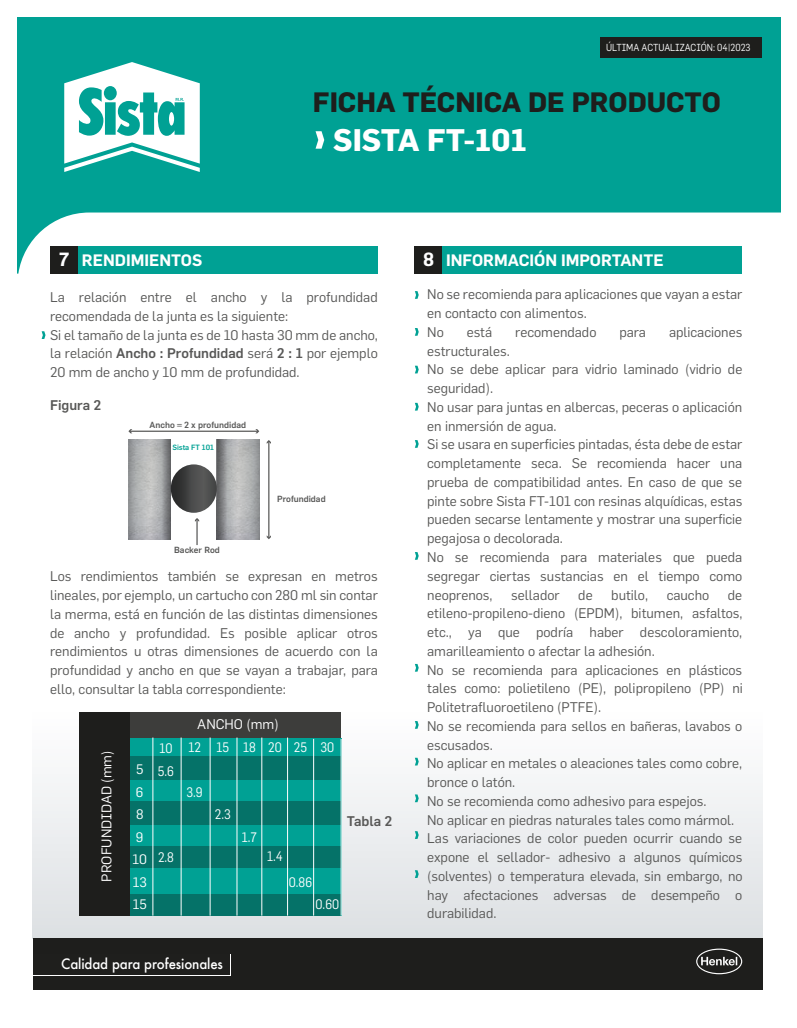
<style>
.page{position:relative;width:797px;height:1028px;background:#fff}
.page>*{position:absolute;margin:0;border:0;box-sizing:border-box;transform-origin:0 0}
.t1{font:700 30.62px "Flama";color:#fff}
.t2{font:700 27.5px "Flama";color:#1e1e1c}
.t3{font:600 16.25px "Flama";color:#fff}
.t4{font:500 14px "Futura";letter-spacing:-.01em;color:#fff;scale:.95 1}
.t5{font:13.75px/18.8px "Flama";color:#585857}
.t6{font:13.75px "Flama";color:#fff}
.t7{font:500 13.75px "Flama";color:#585857}
.t8{font:13.5px/22.5px "Flama";color:#fff;scale:.9 1}
.t9{font:13.5px/22.5px "Flama";color:#fff}
.t10{font:10px "Flama";color:#fff;scale:.9 1}
.t11{font:500 8.75px "Flama";color:#595958}
.t12{font:500 7.5px "Flama";color:#00a194}
.s1{font-size:18.75px}
.s2{font-weight:500}
</style>
<div class="page">
<div style="left:33px;top:490px;width:729px;height:448px;background:linear-gradient(to bottom,#fff,#e5e7ea)"></div>
<svg style="left:18px;top:17px;width:762px;height:257px;fill:#00a194"></svg>
<div style="left:33px;top:938px;width:728px;height:52px;background:#1e1e1c"></div>
<svg style="left:696px;top:948px;width:45px;height:26px"></svg>
<div style="left:50px;top:246px;width:328px;height:27px;background:#00a194"></div>
<div style="left:50px;top:246px;width:27px;height:27px;background:#1e1e1c"></div>
<div style="left:33px;top:37px;width:728px;height:161px;background:#00a194"></div>
<div style="left:600px;top:37px;width:161px;height:21px;background:#1e1e1c"></div>
<svg style="left:64px;top:62px;width:136px;height:110px"></svg>
<svg style="left:217px;top:440px;width:42px;height:99px;background:#a5a6a8"></svg>
<svg style="left:128px;top:440px;width:43px;height:99px;background:#a6a7a9"></svg>
<hr style="left:130px;top:430px;width:128px;height:2px;background:#595958">
<svg style="left:255px;top:429px;width:4px;height:4px"></svg>
<hr style="left:268px;top:441px;width:1px;height:97px;background:#595958">
<svg style="left:266px;top:535px;width:5px;height:4px"></svg>
<svg style="left:266px;top:440px;width:5px;height:4px"></svg>
<svg style="left:171px;top:464px;width:46px;height:81px"></svg>
<div style="left:130px;top:737px;width:211px;height:178px;background:#00a194"></div>
<div style="left:130px;top:756px;width:210px;height:23px;background:#057268"></div>
<div style="left:130px;top:801px;width:210px;height:24px;background:#057268"></div>
<div style="left:130px;top:846px;width:210px;height:21px;background:#057268"></div>
<div style="left:130px;top:894px;width:210px;height:21px;background:#057268"></div>
<div style="left:130px;top:712px;width:210px;height:25px;background:#3d3d3b"></div>
<div style="left:79px;top:712px;width:51px;height:203px;background:#1e1e1c"></div>
<hr style="left:152px;top:737px;width:1px;height:178px;background:#fff">
<hr style="left:180px;top:737px;width:1px;height:178px;background:#fff">
<hr style="left:209px;top:737px;width:1px;height:178px;background:#fff">
<hr style="left:236px;top:737px;width:1px;height:178px;background:#fff">
<hr style="left:261px;top:737px;width:1px;height:178px;background:#fff">
<hr style="left:287px;top:737px;width:1px;height:178px;background:#fff">
<hr style="left:313px;top:739px;width:1px;height:176px;background:#fff">
<hr style="left:340px;top:739px;width:1px;height:176px;background:#fff">
<div style="left:414px;top:246px;width:327px;height:27px;background:#00a194"></div>
<div style="left:414px;top:246px;width:27px;height:27px;background:#1e1e1c"></div>
<svg style="left:415px;top:291px;width:3px;height:8px"></svg>
<svg style="left:415px;top:328px;width:3px;height:8px"></svg>
<svg style="left:415px;top:366px;width:3px;height:7px"></svg>
<svg style="left:415px;top:403px;width:3px;height:7px"></svg>
<svg style="left:415px;top:440px;width:3px;height:8px"></svg>
<svg style="left:414px;top:552px;width:4px;height:8px"></svg>
<svg style="left:414px;top:664px;width:4px;height:7px"></svg>
<svg style="left:414px;top:721px;width:4px;height:7px"></svg>
<svg style="left:414px;top:757px;width:4px;height:8px"></svg>
<svg style="left:414px;top:794px;width:4px;height:8px"></svg>
<svg style="left:414px;top:831px;width:4px;height:8px"></svg>
<svg style="left:414px;top:870px;width:4px;height:8px"></svg>
<svg style="left:42px;top:331px;width:3px;height:8px"></svg>
<svg style="left:315px;top:131px;width:9px;height:18px"></svg>
<p class="t10" style="left:606px;top:41px;width:162px">ÚLTIMA ACTUALIZACIÓN: 04|2023</p>
<h2 class="t2" style="left:313px;top:85px;width:409px">FICHA TÉCNICA DE PRODUCTO</h2>
<p class="t3" style="left:59px;top:249px;width:145px"><span class="s1">7</span> RENDIMIENTOS</p>
<h1 class="t1" style="left:333px;top:121px;width:195px">SISTA FT-101</h1>
<p class="t3" style="left:423px;top:249px;width:242px"><span class="s1">8</span> INFORMACIÓN IMPORTANTE</p>
<p class="t5" style="left:50px;top:288px;width:329px">La relación entre el ancho y la profundidad recomendada de la junta es la siguiente:<br>Si el tamaño de la junta es de 10 hasta 30 mm de ancho, la relación <span class="s2">Ancho : Profundidad</span> será <span class="s2">2 : 1</span> por ejemplo 20 mm de ancho y 10 mm de profundidad.</p>
<p class="t7" style="left:50px;top:397px;width:53px">Figura 2</p>
<p class="t11" style="left:149px;top:419px;width:98px">Ancho = 2 x profundidad</p>
<p class="t12" style="left:172px;top:443px;width:43px">Sista FT 101</p>
<p class="t11" style="left:174px;top:544px;width:47px">Backer Rod</p>
<p class="t11" style="left:277px;top:493px;width:50px">Profundidad</p>
<p class="t5" style="left:50px;top:567px;width:329px;text-align:justify">Los rendimientos también se expresan en metros lineales, por ejemplo, un cartucho con 280 ml sin contar la merma, está en función de las distintas dimensiones de ancho y profundidad. Es posible aplicar otros rendimientos u otras dimensiones de acuerdo con la profundidad y ancho en que se vayan a trabajar, para ello, consultar la tabla correspondiente:</p>
<p class="t6" style="left:98px;top:881px;width:133px;rotate:-90deg">PROFUNDIDAD (mm)</p>
<p class="t9" style="left:132px;top:758px;width:16px">5<br>6<br>8<br>9<br>10<br>13<br>15</p>
<p class="t8" style="left:158px;top:737px;width:19px">10<br>5.6</p>
<p class="t8" style="left:158px;top:846px;width:19px">2.8</p>
<p class="t6" style="left:197px;top:716px;width:83px">ANCHO (mm)</p>
<p class="t8" style="left:188px;top:735px;width:15px">12</p>
<p class="t8" style="left:186px;top:780px;width:19px">3.9</p>
<p class="t8" style="left:216px;top:735px;width:16px">15</p>
<p class="t8" style="left:243px;top:735px;width:16px">18</p>
<p class="t8" style="left:268px;top:735px;width:17px">20</p>
<p class="t8" style="left:215px;top:803px;width:19px">2.3</p>
<p class="t8" style="left:242px;top:825px;width:18px">1.7</p>
<p class="t8" style="left:267px;top:845px;width:19px">1.4</p>
<p class="t8" style="left:294px;top:735px;width:16px">25</p>
<p class="t8" style="left:289px;top:870px;width:27px">0.86</p>
<p class="t8" style="left:320px;top:735px;width:17px">30</p>
<p class="t8" style="left:315px;top:893px;width:28px">0.60</p>
<p class="t7" style="left:347px;top:812px;width:47px">Tabla 2</p>
<p class="t4" style="left:61px;top:954px;width:172px">Calidad para profesionales</p>
<p class="t5" style="left:427px;top:285px;width:316px">No se recomienda para aplicaciones que vayan a estar en contacto con alimentos.<br>No</p>
<p class="t5" style="left:466px;top:322px;width:27px">está</p>
<p class="t5" style="left:515px;top:322px;width:83px">recomendado</p>
<p class="t5" style="left:619px;top:322px;width:28px">para</p>
<p class="t5" style="left:668px;top:322px;width:75px">aplicaciones</p>
<p class="t5" style="left:427px;top:341px;width:316px">estructurales.<br>No se debe aplicar para vidrio laminado (vidrio de seguridad).<br>No usar para juntas en albercas, peceras o aplicación en inmersión de agua.<br>Si se usara en superficies pintadas, ésta debe de estar completamente seca. Se recomienda hacer una prueba de compatibilidad antes. En caso de que se pinte sobre Sista FT-101 con resinas alquídicas, estas pueden secarse lentamente y mostrar una superficie pegajosa o decolorada.<br>No se recomienda para materiales que pueda segregar ciertas sustancias en el tiempo como neoprenos,</p>
<p class="t5" style="left:511px;top:585px;width:50px">sellador</p>
<p class="t5" style="left:578px;top:585px;width:16px">de</p>
<p class="t5" style="left:611px;top:585px;width:38px">butilo,</p>
<p class="t5" style="left:666px;top:585px;width:44px">caucho</p>
<p class="t5" style="left:427px;top:585px;width:317px;text-indent:300px">de etileno-propileno-dieno (EPDM), bitumen, asfaltos, etc., ya que podría haber descoloramiento, amarilleamiento o afectar la adhesión.<br>No se recomienda para aplicaciones en plásticos tales como: polietileno (PE), polipropileno (PP) ni Politetrafluoroetileno (PTFE).<br>No se recomienda para sellos en bañeras, lavabos o escusados.<br>No aplicar en metales o aleaciones tales como cobre, bronce o latón.<br>No se recomienda como adhesivo para espejos.<br>No aplicar en piedras naturales tales como mármol.<br>Las variaciones de color pueden ocurrir cuando se expone el sellador- adhesivo a algunos químicos (solventes) o temperatura elevada, sin embargo, no hay afectaciones adversas de desempeño o durabilidad.</p>
</div>
